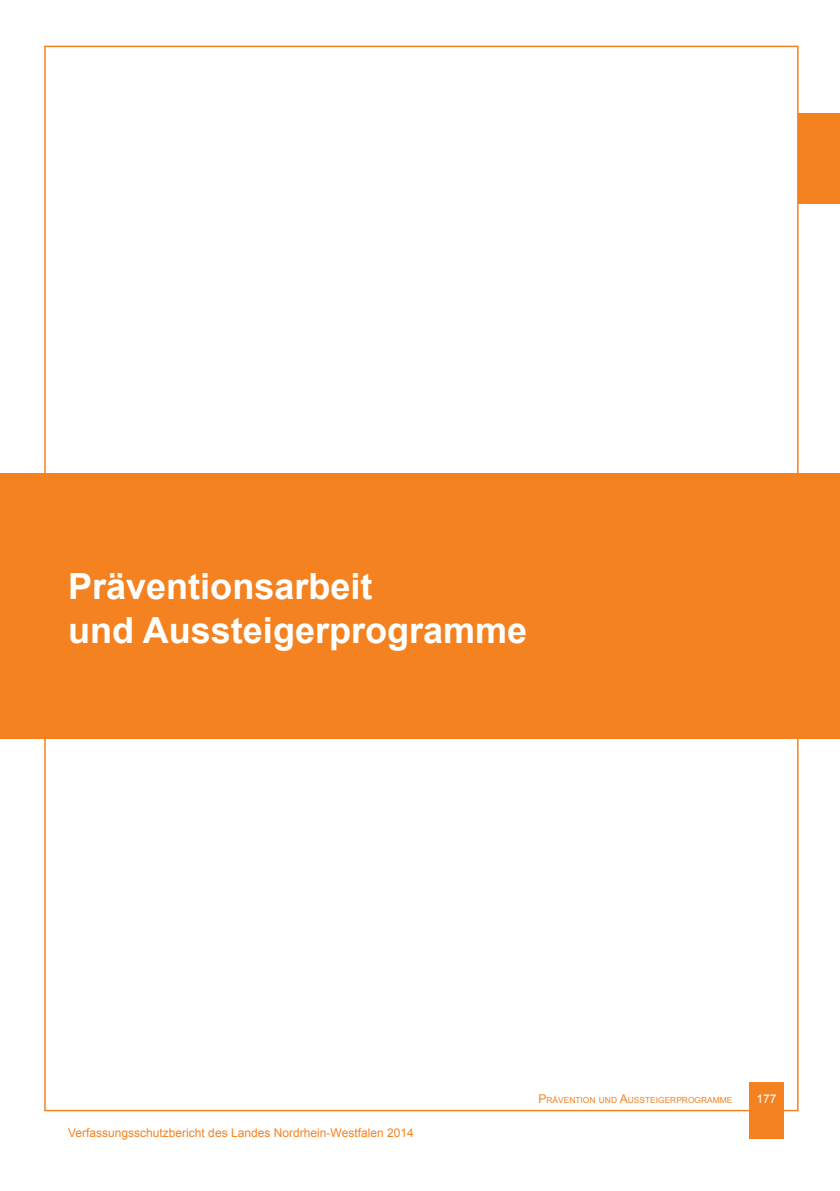
<style>
.page{position:relative;width:840px;height:1191px;background:#fff}
.page>*{position:absolute;margin:0;border:0;box-sizing:border-box;transform-origin:0 0}
._11_Überschrift_Eben{font:700 36px/44px "Arial";color:#fff}
.t1{font:12px "Arial";color:#f58220}
.t2{font:12px "Arial";color:#fff}
.t3{font:8.4px "Arial";color:#f58220}
.s1{font-size:12px}
</style>
<div class="page">
<div style="left:749px;top:1081px;width:34px;height:57px;background:#f58220"></div>
<div style="left:798px;top:113px;width:41px;height:91px;background:#f58220"></div>
<div style="left:0;top:473px;width:839px;height:265px;background:#f58220"></div>
<p class="_11_Überschrift_Eben" style="left:68px;top:565px;width:460px">Präventionsarbeit<br>und Aussteigerprogramme</p>
<p class="t1" style="left:68px;top:1125px;width:347px">Verfassungsschutzbericht des Landes Nordrhein-Westfalen 2014</p>
<p class="t3" style="left:538px;top:1094px;width:195px"><span class="s1">P</span>RÄVENTION UND <span class="s1">A</span>USSTEIGERPROGRAMME</p>
<p class="t2" style="left:756px;top:1091px;width:22px">177</p>
</div>
